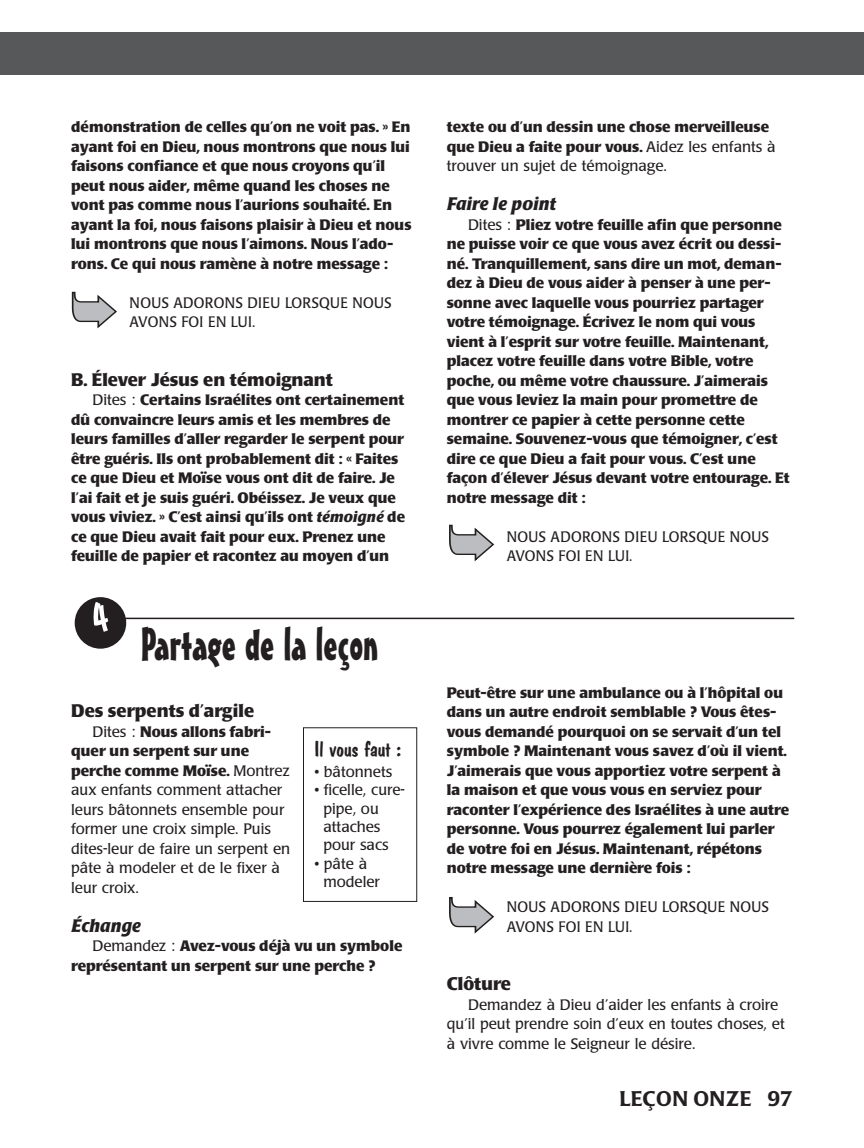
<style>
.page{position:relative;width:864px;height:1148px;background:#fff}
.page>*{position:absolute;margin:0;border:0;box-sizing:border-box;transform-origin:0 0}
.t1{font:45px "Mister Earl BT";color:#231f20}
.t2{font:500 21px "Poppl Laudatio";letter-spacing:.02em;color:#231f20}
.t3{font:21px "Dom Casual D";color:#231f20;scale:1.05 1}
.t4{font:700 18px "Poppl Laudatio";color:#231f20}
.t5{font:italic 700 18px "Poppl Laudatio";color:#231f20}
.t6{font:700 15px/19.5px "Poppl Laudatio";color:#231f20}
.t7{font:15px/19.5px "Poppl Laudatio";color:#231f20}
.t8{font:15px/19.5px "Poppl Laudatio";letter-spacing:.02em;color:#231f20;scale:.95 1}
.s1{font-weight:400}
.s2{font-style:italic}
.s3{font-weight:700}
</style>
<div class="page">
<hr style="left:124px;top:617px;width:670px;height:2px;background:#231f20">
<div style="left:75px;top:597px;width:51px;height:51px;background:#231f20;border-radius:50%"></div>
<div style="left:0;top:32px;width:864px;height:42px;background:#57585a"></div>
<svg style="left:72px;top:292px;width:45px;height:36px"></svg>
<svg style="left:449px;top:524px;width:45px;height:37px"></svg>
<svg style="left:449px;top:897px;width:45px;height:36px"></svg>
<div style="left:303px;top:727px;width:114px;height:174px;border:1px solid #231f20"></div>
<p class="t6" style="left:71px;top:119px;width:342px">démonstration de celles qu’on ne voit pas. » En ayant foi en Dieu, nous montrons que nous lui faisons confiance et que nous croyons qu’il peut nous aider, même quand les choses ne vont pas comme nous l’aurions souhaité. En ayant la foi, nous faisons plaisir à Dieu et nous lui montrons que nous l’aimons. Nous l’ado&shy;rons. Ce qui nous ramène à notre message :</p>
<p class="t8" style="left:130px;top:294px;width:277px">NOUS ADORONS DIEU LORSQUE NOUS<br>AVONS FOI EN LUI.</p>
<p class="t4" style="left:71px;top:372px;width:263px">B. Élever Jésus en témoignant</p>
<p class="t6" style="left:71px;top:392px;width:335px;text-indent:21px"><span class="s1">Dites :</span> Certains Israélites ont certainement dû convaincre leurs amis et les membres de leurs familles d’aller regarder le serpent pour être guéris. Ils ont probablement dit : « Faites ce que Dieu et Moïse vous ont dit de faire. Je l’ai fait et je suis guéri. Obéissez. Je veux que vous viviez. » C’est ainsi qu’ils ont <span class="s2">témoigné</span> de ce que Dieu avait fait pour eux. Prenez une feuille de papier et racontez au moyen d’un</p>
<h1 class="t1" style="left:141px;top:627px;width:239px">Partage de la leçon</h1>
<p class="t4" style="left:71px;top:704px;width:184px">Des serpents d’argile</p>
<p class="t7" style="left:71px;top:723px;width:221px;text-indent:21px">Dites : <span class="s3">Nous allons fabri&shy;quer un serpent sur une perche comme Moïse.</span> Montrez aux enfants comment attacher leurs bâtonnets ensemble pour former une croix simple. Puis dites-leur de faire un serpent en pâte à modeler et de le fixer à leur croix.</p>
<p class="t5" style="left:71px;top:918px;width:71px">Échange</p>
<p class="t6" style="left:71px;top:938px;width:333px;text-indent:21px"><span class="s1">Demandez :</span> Avez-vous déjà vu un symbole représentant un serpent sur une perche ?</p>
<h2 class="t3" style="left:314px;top:736px;width:84px">Il vous faut :</h2>
<p class="t7" style="left:314px;top:763px;width:79px">• bâtonnets</p>
<p class="t7" style="left:323px;top:782px;width:83px;line-height:18.3px;text-indent:-9px">• ficelle, cure&shy;pipe, ou attaches pour sacs</p>
<p class="t7" style="left:323px;top:856px;width:58px;line-height:18.3px;text-indent:-9px">• pâte à modeler</p>
<p class="t6" style="left:447px;top:119px;width:330px">texte ou d’un dessin une chose merveilleuse que Dieu a faite pour vous. <span class="s1">Aidez les enfants à trouver un sujet de témoignage.</span></p>
<p class="t5" style="left:447px;top:197px;width:111px">Faire le point</p>
<p class="t6" style="left:447px;top:216px;width:345px;text-indent:21px"><span class="s1">Dites :</span> Pliez votre feuille afin que personne ne puisse voir ce que vous avez écrit ou dessi&shy;né. Tranquillement, sans dire un mot, deman&shy;dez à Dieu de vous aider à penser à une per&shy;sonne avec laquelle vous pourriez partager votre témoignage. Écrivez le nom qui vous vient à l’esprit sur votre feuille. Maintenant, placez votre feuille dans votre Bible, votre poche, ou même votre chaussure. J’aimerais que vous leviez la main pour promettre de montrer ce papier à cette personne cette semaine. Souvenez-vous que témoigner, c’est dire ce que Dieu a fait pour vous. C’est une façon d’élever Jésus devant votre entourage. Et notre message dit :</p>
<p class="t8" style="left:507px;top:528px;width:277px">NOUS ADORONS DIEU LORSQUE NOUS<br>AVONS FOI EN LUI.</p>
<p class="t6" style="left:447px;top:684px;width:344px">Peut-être sur une ambulance ou à l’hôpital ou dans un autre endroit semblable ? Vous êtes&shy;vous demandé pourquoi on se servait d’un tel symbole ? Maintenant vous savez d’où il vient.<br>J’aimerais que vous apportiez votre serpent à la maison et que vous vous en serviez pour raconter l’expérience des Israélites à une autre personne. Vous pourrez également lui parler de votre foi en Jésus. Maintenant, répétons notre message une dernière fois :</p>
<p class="t8" style="left:507px;top:899px;width:277px">NOUS ADORONS DIEU LORSQUE NOUS<br>AVONS FOI EN LUI.</p>
<p class="t4" style="left:447px;top:977px;width:66px">Clôture</p>
<p class="t7" style="left:447px;top:996px;width:339px;text-indent:21px">Demandez à Dieu d’aider les enfants à croire qu’il peut prendre soin d’eux en toutes choses, et à vivre comme le Seigneur le désire.</p>
<h2 class="t2" style="left:619px;top:1090px;width:175px">LEÇON ONZE 97</h2>
</div>
